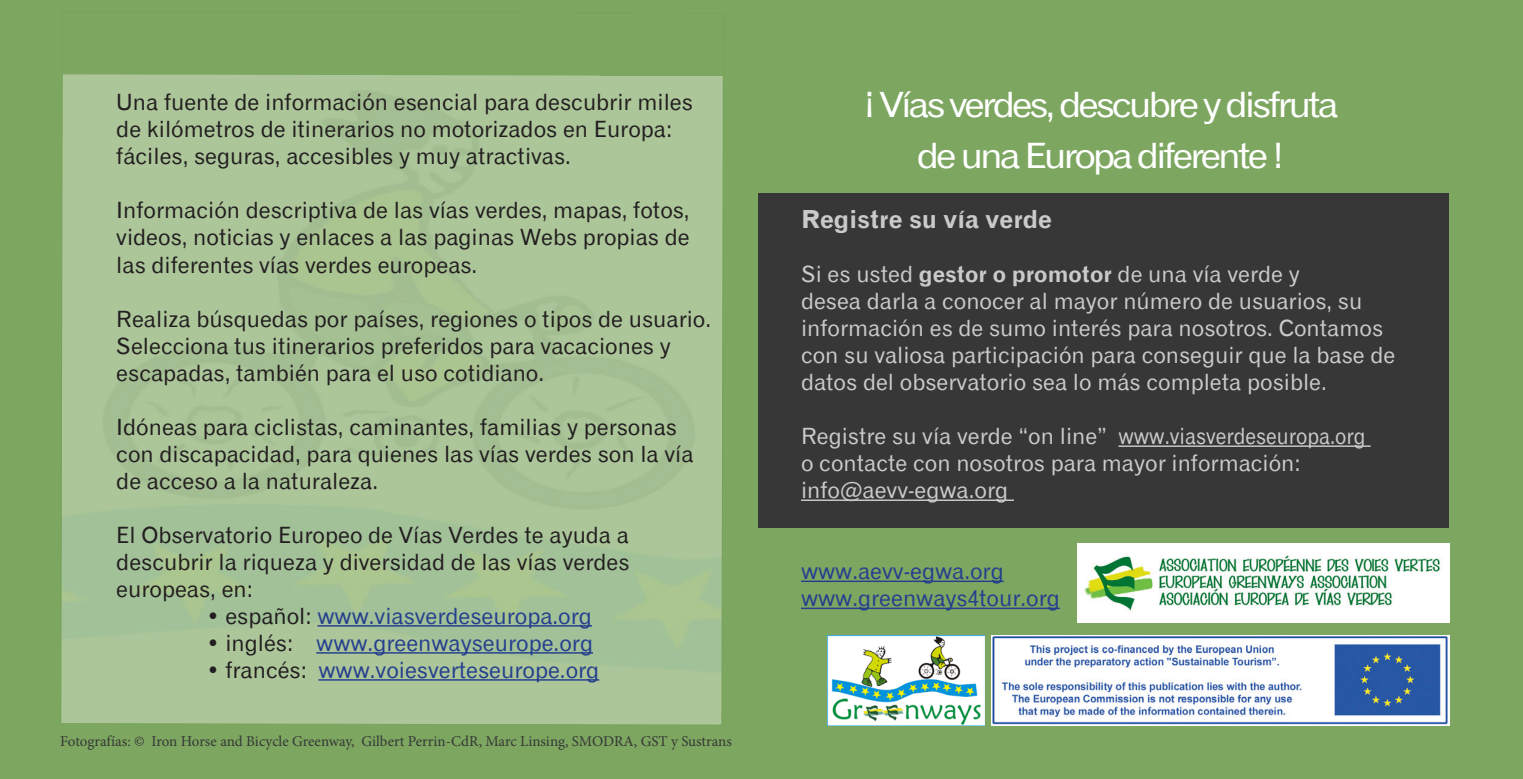
<style>
.page{position:relative;width:1523px;height:779px;background:#fff}
.page>*{position:absolute;margin:0;border:0;box-sizing:border-box;transform-origin:0 0}
.t1{font:35px "Gothic 720 BT Roman B";letter-spacing:-.08em;color:#fff;scale:1.11 1}
.t2{font:25px "Gothic 720 BT Bold B";color:#cbc9c9}
.t3{font:22.5px/27px "Gothic 720 BT Roman B";color:#231f20}
.t4{font:22.5px/27px "Gothic 720 BT Roman B";color:#cbc9c9}
.t5{font:22.5px "Gothic 720 BT Roman B";color:#253f8e}
.t6{font:15px "Minion Pro";letter-spacing:-.005em;color:#363736}
.s1{color:#231f20}
.s2{font-family:"Gothic 720 BT Bold B"}
</style>
<div class="page">
<div style="left:0;top:0;width:1522px;height:778px;background:#7da761"></div>
<svg style="left:60px;top:11px;width:664px;height:714px;background:#a4c192"></svg>
<div style="left:758px;top:193px;width:691px;height:334px;background:#363736"></div>
<hr style="left:317px;top:625px;width:275px;height:1px;background:#253f8e">
<hr style="left:316px;top:652px;width:277px;height:1px;background:#253f8e">
<hr style="left:318px;top:679px;width:281px;height:1px;background:#253f8e">
<hr style="left:1118px;top:445px;width:252px;height:1px;background:#cbc9c9">
<hr style="left:801px;top:499px;width:212px;height:1px;background:#cbc9c9">
<hr style="left:801px;top:580px;width:202px;height:1px;background:#253f8e">
<hr style="left:801px;top:607px;width:258px;height:1px;background:#253f8e">
<img style="left:828px;top:635px;width:156px;height:90px">
<img style="left:991px;top:635px;width:458px;height:90px">
<img style="left:1077px;top:543px;width:372px;height:79px">
<p class="t3" style="left:116px;top:89px;width:578px">Una fuente de información esencial para descubrir miles de kilómetros de itinerarios no motorizados en Europa: fáciles, seguras, accesibles y muy atractivas.</p>
<p class="t3" style="left:116px;top:197px;width:575px;text-align:justify">Información descriptiva de las vías verdes, mapas, fotos, videos, noticias y enlaces a las paginas Webs propias de las diferentes vías verdes europeas.</p>
<p class="t3" style="left:116px;top:305px;width:596px">Realiza búsquedas por países, regiones o tipos de usuario.<br>Selecciona tus itinerarios preferidos para vacaciones y escapadas, también para el uso cotidiano.</p>
<p class="t3" style="left:116px;top:413px;width:578px">Idóneas para ciclistas, caminantes, familias y personas con discapacidad, para quienes las vías verdes son la vía de acceso a la naturaleza.</p>
<p class="t3" style="left:116px;top:521px;width:514px;text-align:justify">El Observatorio Europeo de Vías Verdes te ayuda a descubrir la riqueza y diversidad de las vías verdes europeas, en:</p>
<p class="t5" style="left:206px;top:602px;width:387px"><span class="s1">• español:</span> www.viasverdeseuropa.org</p>
<p class="t5" style="left:206px;top:629px;width:388px"><span class="s1">• inglés:</span> www.greenwayseurope.org</p>
<p class="t5" style="left:206px;top:656px;width:394px"><span class="s1">• francés:</span> www.voiesverteseurope.org</p>
<p class="t6" style="left:60px;top:730px;width:673px">Fotografías: © Iron Horse and Bicycle Greenway, Gilbert Perrin-CdR, Marc Linsing, SMODRA, GST y Sustrans</p>
<p class="t1" style="left:863px;top:83px;width:430px">¡ Vías verdes, descubre y disfruta</p>
<p class="t1" style="left:917px;top:134px;width:333px">de una Europa diferente !</p>
<p class="t2" style="left:801px;top:204px;width:253px">Registre su vía verde</p>
<p class="t4" style="left:801px;top:260px;width:596px">Si es usted <span class="s2">gestor o promotor</span> de una vía verde y<br>desea darla a conocer al mayor número de usuarios, su información es de sumo interés para nosotros. Contamos con su valiosa participación para conseguir que la base de datos del observatorio sea lo más completa posible.</p>
<p class="t4" style="left:801px;top:422px;width:566px">Registre su vía verde “on line” www.viasverdeseuropa.org</p>
<p class="t4" style="left:801px;top:449px;width:501px">o contacte con nosotros para mayor información:</p>
<p class="t4" style="left:801px;top:476px;width:209px">info@aevv-egwa.org</p>
<p class="t5" style="left:801px;top:557px;width:204px">www.aevv-egwa.org</p>
<p class="t5" style="left:801px;top:584px;width:260px">www.greenways4tour.org</p>
</div>
